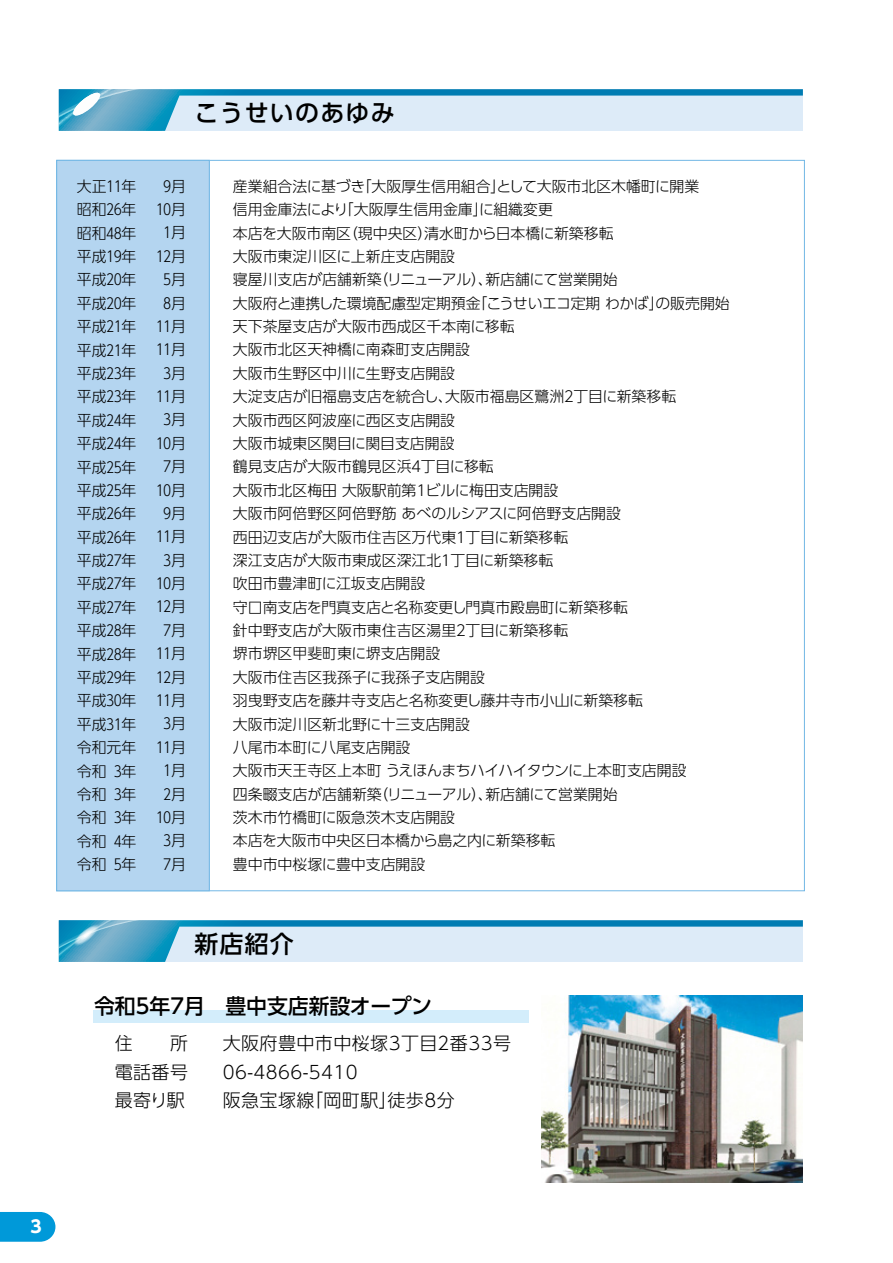
<style>
.page{position:relative;width:893px;height:1263px;background:#fff}
.page>*{position:absolute;margin:0;border:0;box-sizing:border-box;transform-origin:0 0}
.t1{font:500 24px "UD Shin Go Pr 6";letter-spacing:.05em;color:#000}
.t2{font:500 21px "UD Shin Go Pr 6";color:#000}
.t3{font:300 18px "UD Shin Go Pr 6";letter-spacing:.025em;color:#000}
.t4{font:700 16.95px "UD Shin Go Pr 6";color:#fff}
.t5{font:300 14.85px/23.4px "UD Shin Go Pr 6";color:#000;text-align:justify}
</style>
<div class="page">
<div style="left:57px;top:160px;width:152px;height:731px;background:#b4d5f0"></div>
<div style="left:56px;top:160px;width:154px;height:731px;border:1px solid #72b7e5"></div>
<svg style="left:59px;top:89px;width:744px;height:42px;background:#abd2e7"></svg>
<svg style="left:59px;top:920px;width:744px;height:42px;background:#aad2e7"></svg>
<div style="left:93px;top:1010px;width:436px;height:13px;background:#d3edfb"></div>
<img style="left:542px;top:996px;width:261px;height:187px">
<svg style="left:0;top:1212px;width:56px;height:30px;background:#13a0db"></svg>
<p class="t1" style="left:194px;top:93px;width:202px">こうせいのあゆみ</p>
<p class="t5" style="left:77px;top:174px;width:61px">大正11年昭和26年昭和48年平成19年平成20年平成20年平成21年平成21年平成23年平成23年平成24年平成24年平成25年平成25年平成26年平成26年平成27年平成27年平成27年平成28年平成28年平成29年平成30年平成31年令和元年令和 3年令和 3年令和 3年令和 4年令和 5年</p>
<p class="t5" style="left:233px;top:174px;width:498px;text-align:left">産業組合法に基づき「大阪厚生信用組合」として大阪市北区木幡町に開業<br>信用金庫法により「大阪厚生信用金庫」に組織変更<br>本店を大阪市南区（現中央区）清水町から日本橋に新築移転<br>大阪市東淀川区に上新庄支店開設<br>寝屋川支店が店舗新築（リニューアル）、新店舗にて営業開始<br>大阪府と連携した環境配慮型定期預金「こうせいエコ定期 わかば」の販売開始天下茶屋支店が大阪市西成区千本南に移転<br>大阪市北区天神橋に南森町支店開設<br>大阪市生野区中川に生野支店開設<br>大淀支店が旧福島支店を統合し、大阪市福島区鷺洲２丁目に新築移転<br>大阪市西区阿波座に西区支店開設<br>大阪市城東区関目に関目支店開設<br>鶴見支店が大阪市鶴見区浜４丁目に移転<br>大阪市北区梅田 大阪駅前第1ビルに梅田支店開設<br>大阪市阿倍野区阿倍野筋 あべのルシアスに阿倍野支店開設<br>西田辺支店が大阪市住吉区万代東１丁目に新築移転<br>深江支店が大阪市東成区深江北１丁目に新築移転<br>吹田市豊津町に江坂支店開設<br>守口南支店を門真支店と名称変更し門真市殿島町に新築移転<br>針中野支店が大阪市東住吉区湯里２丁目に新築移転<br>堺市堺区甲斐町東に堺支店開設<br>大阪市住吉区我孫子に我孫子支店開設<br>羽曳野支店を藤井寺支店と名称変更し藤井寺市小山に新築移転<br>大阪市淀川区新北野に十三支店開設<br>八尾市本町に八尾支店開設<br>大阪市天王寺区上本町 うえほんまちハイハイタウンに上本町支店開設<br>四条畷支店が店舗新築（リニューアル）、新店舗にて営業開始<br>茨木市竹橋町に阪急茨木支店開設<br>本店を大阪市中央区日本橋から島之内に新築移転<br>豊中市中桜塚に豊中支店開設</p>
<p class="t5" style="left:156px;top:174px;width:31px;text-align:center">9月<br>10月<br>1月<br>12月<br>5月<br>8月<br>11月<br>11月<br>3月<br>11月<br>3月<br>10月<br>7月<br>10月<br>9月<br>11月<br>3月<br>10月<br>12月<br>7月<br>11月<br>12月<br>11月<br>3月<br>11月<br>1月<br>2月<br>10月<br>3月<br>7月</p>
<p class="t1" style="left:194px;top:924px;width:101px">新店紹介</p>
<p class="t2" style="left:94px;top:989px;width:339px">令和5年7月　豊中支店新設オープン</p>
<p class="t3" style="left:115px;top:1028px;width:75px">住　　所</p>
<p class="t3" style="left:223px;top:1028px;width:290px">大阪府豊中市中桜塚3丁目2番33号</p>
<p class="t3" style="left:115px;top:1057px;width:75px">電話番号</p>
<p class="t3" style="left:223px;top:1057px;width:137px">06-4866-5410</p>
<p class="t3" style="left:115px;top:1085px;width:72px">最寄り駅</p>
<p class="t3" style="left:223px;top:1085px;width:234px">阪急宝塚線「岡町駅」徒歩8分</p>
<p class="t4" style="left:31px;top:1212px;width:13px">3</p>
</div>
